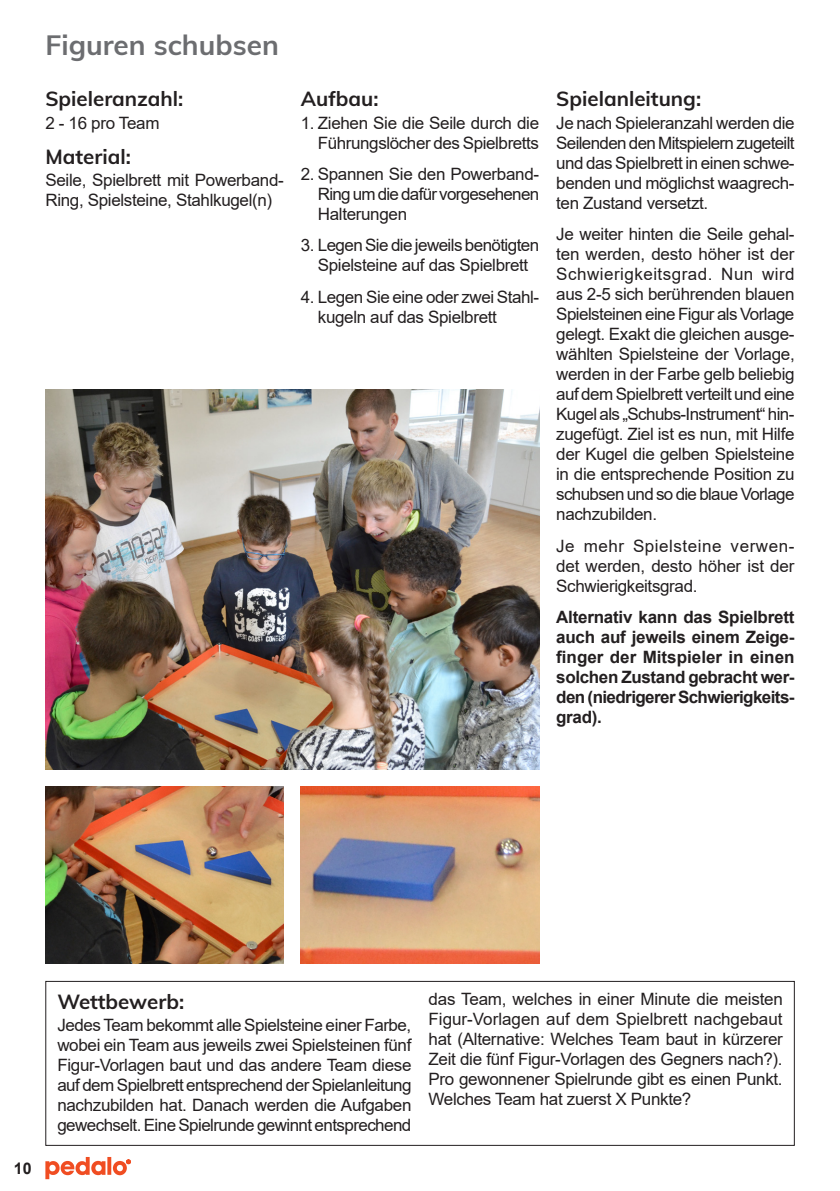
<style>
.page{position:relative;width:840px;height:1191px;background:#fff}
.page>*{position:absolute;margin:0;border:0;box-sizing:border-box;transform-origin:0 0}
.Txt_-Headline{font:700 27.8px "Muli";color:#6c6d70}
.Art_-Bezeichnung{font:700 20.4px "Muli";color:#231f20}
.Fliestext{font:17px/20px "Arial";letter-spacing:-.02em;color:#231f20;text-align:justify}
.Fliestext-2{font:700 17px/20px "Arial";letter-spacing:-.035em;color:#231f20;text-align:justify}
.t1{font:700 16px "Arial";color:#231f20}
</style>
<div class="page">
<svg style="left:45px;top:1157px;width:85px;height:22px"></svg>
<div style="left:45px;top:981px;width:749px;height:164px;border:1px solid #231f20"></div>
<img style="left:45px;top:389px;width:494px;height:380px">
<img style="left:300px;top:786px;width:239px;height:177px">
<img style="left:45px;top:786px;width:238px;height:177px">
<p class="Txt_-Headline" style="left:45px;top:25px;width:235px">Figuren schubsen</p>
<p class="Art_-Bezeichnung" style="left:45px;top:84px;width:139px">Spieleranzahl:</p>
<p class="Fliestext" style="left:45px;top:113px;width:115px">2 - 16 pro Team</p>
<p class="Art_-Bezeichnung" style="left:45px;top:142px;width:87px">Material:</p>
<p class="Fliestext" style="left:45px;top:170px;width:240px">Seile, Spielbrett mit Powerband-<br>Ring, Spielsteine, Stahlkugel(n)</p>
<p class="Art_-Bezeichnung" style="left:300px;top:84px;width:79px">Aufbau:</p>
<p class="Fliestext" style="left:300px;top:113px;width:240px;text-align:right">1. Ziehen Sie die Seile durch die<br>Führungslöcher des Spielbretts</p>
<p class="Fliestext" style="left:317px;top:164px;width:223px;text-indent:-17px">2. Spannen Sie den Powerband-Ring um die dafür vorgesehenen Halterungen</p>
<p class="Fliestext" style="left:300px;top:235px;width:240px;text-align:center">3. Legen Sie die jeweils benötigten<br>Spielsteine auf das Spielbrett</p>
<p class="Fliestext" style="left:317px;top:287px;width:223px;text-indent:-17px">4. Legen Sie eine oder zwei Stahl&shy;kugeln auf das Spielbrett</p>
<p class="Art_-Bezeichnung" style="left:556px;top:84px;width:146px">Spielanleitung:</p>
<p class="Fliestext" style="left:556px;top:113px;width:240px">Je nach Spieleranzahl werden die Seilenden den Mitspielern zugeteilt und das Spielbrett in einen schwe&shy;benden und möglichst waagrech&shy;ten Zustand versetzt.</p>
<p class="Fliestext" style="left:556px;top:224px;width:240px">Je weiter hinten die Seile gehal&shy;ten werden, desto höher ist der Schwierigkeitsgrad. Nun wird aus 2-5 sich berührenden blauen Spielsteinen eine Figur als Vorlage gelegt. Exakt die gleichen ausge&shy;wählten Spielsteine der Vorlage, werden in der Farbe gelb beliebig auf dem Spielbrett verteilt und eine Kugel als „Schubs-Instrument“ hin&shy;zugefügt. Ziel ist es nun, mit Hilfe der Kugel die gelben Spielsteine in die entsprechende Position zu schubsen und so die blaue Vorlage nachzubilden.</p>
<p class="Fliestext" style="left:556px;top:535px;width:240px">Je mehr Spielsteine verwen&shy;det werden, desto höher ist der Schwierigkeitsgrad.</p>
<p class="Fliestext-2" style="left:556px;top:607px;width:240px">Alternativ kann das Spielbrett auch auf jeweils einem Zeige&shy;finger der Mitspieler in einen solchen Zustand gebracht wer&shy;den (niedrigerer Schwierigkeits&shy;grad).</p>
<p class="t1" style="left:14px;top:1157px;width:19px">10</p>
<p class="Art_-Bezeichnung" style="left:57px;top:986px;width:128px">Wettbewerb:</p>
<p class="Fliestext" style="left:57px;top:1014px;width:355px">Jedes Team bekommt alle Spielsteine einer Farbe, wobei ein Team aus jeweils zwei Spielsteinen fünf Figur-Vorlagen baut und das andere Team diese auf dem Spielbrett entsprechend der Spielanleitung nachzubilden hat. Danach werden die Aufgaben gewechselt. Eine Spielrunde gewinnt entsprechend</p>
<p class="Fliestext" style="left:428px;top:989px;width:355px">das Team, welches in einer Minute die meisten Figur-Vorlagen auf dem Spielbrett nachgebaut hat (Alternative: Welches Team baut in kürzerer Zeit die fünf Figur-Vorlagen des Gegners nach?).<br>Pro gewonnener Spielrunde gibt es einen Punkt.<br>Welches Team hat zuerst X Punkte?</p>
</div>
